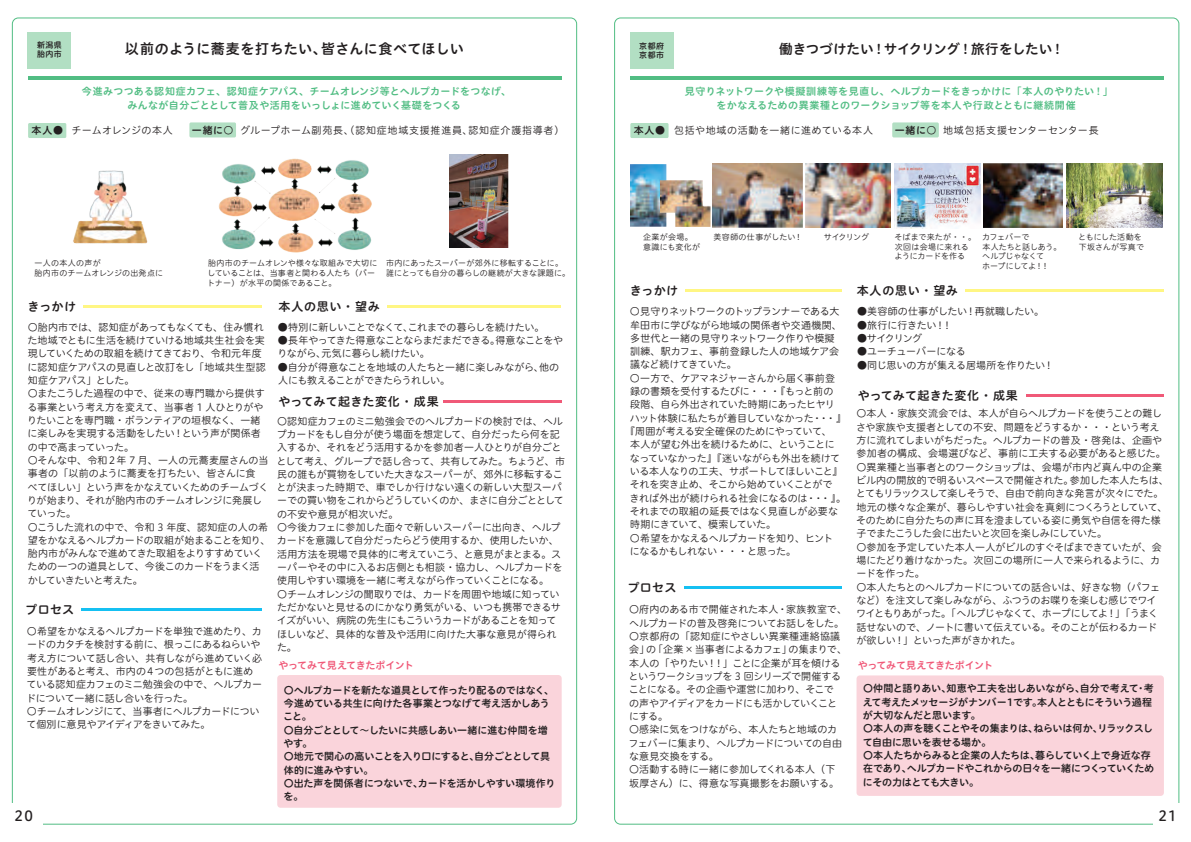
<style>
.page{position:relative;width:1191px;height:842px;background:#fff}
.page>*{position:absolute;margin:0;border:0;box-sizing:border-box;transform-origin:0 0}
.t1{font:14px "Hiragino UD Sans R Std W6";letter-spacing:.03em;color:#231f20}
.t2{font:14px "Hiragino UD Sans R Std W5";color:#231f20}
.t3{font:13.5px "Hiragino UD Sans R Std W6";letter-spacing:-.01em;color:#231f20}
.t4{font:12px "Hiragino UD Sans R Std W6";letter-spacing:.025em;color:#231f20}
.t5{font:10px/13.3px "Hiragino UD Sans R Std W3";letter-spacing:-.02em;color:#231f20}
.t6{font:10px/13.3px "Hiragino UD Sans R Std W6";letter-spacing:-.02em;color:#231f20}
.t7{font:10px/14.2px "Hiragino UD Sans R Std W6";letter-spacing:.025em;color:#51bd83;text-align:center}
.t8{font:10px "Hiragino UD Sans R Std W3";letter-spacing:-.045em;color:#231f20}
.t9{font:10px "Hiragino UD Sans R Std W3";letter-spacing:.01em;color:#231f20}
.t10{font:10px "Hiragino UD Sans R Std W3";letter-spacing:.075em;color:#231f20}
.t11{font:10px "Hiragino UD Sans R Std W6";letter-spacing:-.025em;color:#f05978}
.t12{font:10px "Hiragino UD Sans R Std W3";letter-spacing:.05em;color:#231f20}
.t13{font:10px "Hiragino UD Sans R Std W3";letter-spacing:-.04em;color:#231f20}
.t14{font:10px "Hiragino UD Sans R Std W3";letter-spacing:.055em;color:#231f20}
.t15{font:10px "Hiragino UD Sans R Std W3";letter-spacing:.02em;color:#231f20}
.t16{font:8px/9.6px "Hiragino UD Sans R Std W3";letter-spacing:.01em;color:#231f20}
.t17{font:8px/9.6px "Hiragino UD Sans R Std W3";letter-spacing:.035em;color:#231f20}
.t18{font:8px/9.6px "Hiragino UD Sans R Std W3";letter-spacing:-.02em;color:#231f20}
.t19{font:8px/9.6px "Hiragino UD Sans R Std W3";letter-spacing:.045em;color:#231f20}
.t20{font:8px/9.6px "Hiragino UD Sans R Std W6";letter-spacing:.05em;color:#231f20}
.s1{font-family:"Hiragino UD Sans R Std W6"}
</style>
<div class="page">
<hr style="left:28px;top:77px;width:533px;height:3px;background:#51bd83">
<div style="left:28px;top:123px;width:38px;height:15px;background:#b2dfc3"></div>
<div style="left:189px;top:122px;width:47px;height:15px;background:#b2dfc3;border-radius:2px"></div>
<div style="left:28px;top:32px;width:43px;height:36px;background:#b2dfc3"></div>
<hr style="left:83px;top:305px;width:179px;height:3px;background:#fff683">
<hr style="left:443px;top:400px;width:118px;height:3px;background:#f05978">
<hr style="left:387px;top:305px;width:174px;height:3px;background:#fff683">
<div style="left:277px;top:675px;width:284px;height:133px;background:#fad4db;border-radius:3px"></div>
<hr style="left:82px;top:608px;width:180px;height:3px;background:#15c0f2">
<hr style="left:630px;top:77px;width:533px;height:3px;background:#51bd83">
<div style="left:630px;top:123px;width:38px;height:15px;background:#b2dfc3"></div>
<div style="left:892px;top:122px;width:47px;height:15px;background:#b2dfc3;border-radius:2px"></div>
<div style="left:630px;top:32px;width:43px;height:36px;background:#b2dfc3"></div>
<hr style="left:685px;top:289px;width:157px;height:3px;background:#fff683">
<hr style="left:1027px;top:394px;width:136px;height:3px;background:#f05978">
<hr style="left:965px;top:289px;width:198px;height:3px;background:#fff683">
<div style="left:856px;top:675px;width:307px;height:121px;background:#fad4db;border-radius:3px"></div>
<hr style="left:684px;top:586px;width:157px;height:3px;background:#15c0f2">
<img style="left:73px;top:170px;width:75px;height:74px">
<img style="left:218px;top:158px;width:153px;height:95px">
<img style="left:449px;top:154px;width:59px;height:94px">
<img style="left:630px;top:164px;width:36px;height:63px">
<img style="left:660px;top:180px;width:50px;height:47px">
<img style="left:712px;top:164px;width:90px;height:64px">
<img style="left:805px;top:164px;width:85px;height:64px">
<img style="left:894px;top:164px;width:86px;height:64px">
<img style="left:983px;top:164px;width:79px;height:64px">
<img style="left:1066px;top:164px;width:96px;height:64px">
<p class="t20" style="left:37px;top:39px;width:26px">新潟県胎内市</p>
<h1 class="t1" style="left:125px;top:38px;width:340px">以前のように蕎麦を打ちたい、皆さんに食べてほしい</h1>
<p class="t7" style="left:82px;top:84px;width:430px">今進みつつある認知症カフェ、認知症ケアパス、チームオレンジ等とヘルプカードをつなげ、みんなが自分ごととして普及や活用をいっしょに進めていく基礎をつくる</p>
<p class="t15" style="left:32px;top:123px;width:143px"><span class="s1">本人●</span> チームオレンジの本人</p>
<p class="t10" style="left:192px;top:123px;width:374px"><span class="s1">一緒に</span>〇 グループホーム副苑長、（認知症地域支援推進員、認知症介護指導者）</p>
<p class="t17" style="left:34px;top:258px;width:130px">一人の本人の声が<br>胎内市のチームオレンジの出発点に</p>
<p class="t16" style="left:207px;top:258px;width:172px">胎内市のチームオレンや様々な取組みで大切にしていることは、当事者と関わる人たち（パートナー）が水平の関係であること。</p>
<p class="t16" style="left:386px;top:258px;width:186px">市内にあったスーパーが郊外に移転することに。誰にとっても自分の暮らしの継続が大きな課題に。</p>
<p class="t5" style="left:27px;top:320px;width:245px">〇胎内市では、認知症があってもなくても、住み慣れた地域でともに生活を続けていける地域共生社会を実現していくための取組を続けてきており、令和元年度に認知症ケアパスの見直しと改訂をし「地域共生型認知症ケアパス」とした。<br>〇またこうした過程の中で、従来の専門職から提供する事業という考え方を変えて、当事者 1 人ひとりがやりたいことを専門職・ボランティアの垣根なく、一緒に楽しみを実現する活動をしたい！という声が関係者の中で高まっていった。<br>〇そんな中、令和２年 7 月、一人の元蕎麦屋さんの当事者の「以前のように蕎麦を打ちたい、皆さんに食<br>べてほしい」という声をかなえていくためのチームづくりが始まり、それが胎内市のチームオレンジに発展していった。<br>〇こうした流れの中で、令和 3 年度、認知症の人の希望をかなえるヘルプカードの取組が始まることを知り、胎内市がみんなで進めてきた取組をよりすすめていくための一つの道具として、今後このカードをうまく活かしていきたいと考えた。</p>
<p class="t4" style="left:278px;top:297px;width:103px">本人の思い・望み</p>
<p class="t5" style="left:278px;top:320px;width:268px">●特別に新しいことでなくて、これまでの暮らしを続けたい。</p>
<p class="t5" style="left:277px;top:333px;width:287px">●長年やってきた得意なことならまだまだできる。得意なことをやりながら、元気に暮らし続けたい。</p>
<p class="t5" style="left:278px;top:360px;width:283px">●自分が得意なことを地域の人たちと一緒に楽しみながら、他の人にも教えることができたらうれしい。</p>
<p class="t4" style="left:28px;top:297px;width:50px">きっかけ</p>
<p class="t4" style="left:278px;top:393px;width:162px">やってみて起きた変化・成果</p>
<p class="t5" style="left:276px;top:414px;width:290px">〇認知症カフェのミニ勉強会でのヘルプカードの検討では、ヘルプカードをもし自分が使う場面を想定して、自分だったら何を記入するか、それをどう活用するかを参加者一人ひとりが自分ごととして考え、グループで話し合って、共有してみた。ちょうど、市民の誰もが買物をしていた大きなスーパーが、郊外に移転することが決まった時期で、車でしか行けない遠くの新しい大型スーパーでの買い物をこれからどうしていくのか、まさに自分ごととしての不安や意見が相次いだ。<br>〇今後カフェに参加した面々で新しいスーパーに出向き、ヘルプカードを意識して自分だったらどう使用するか、使用したいか、活用方法を現場で具体的に考えていこう、と意見がまとまる。スーパーやその中に入るお店側とも相談・協力し、ヘルプカードを使用しやすい環境を一緒に考えながら作っていくことになる。<br>〇チームオレンジの聞取りでは、カードを周囲や地域に知っていただかないと見せるのにかなり勇気がいる、いつも携帯できるサイズがいい、病院の先生にもこういうカードがあることを知ってほしいなど、具体的な普及や活用に向けた大事な意見が得られた。</p>
<p class="t4" style="left:25px;top:600px;width:50px">プロセス</p>
<p class="t5" style="left:26px;top:624px;width:238px">〇希望をかなえるヘルプカードを単独で進めたり、カードのカタチを検討する前に、根っこにあるねらいや考え方について話し合い、共有しながら進めていく必要性があると考え、市内の４つの包括がともに進めている認知症カフェのミニ勉強会の中で、ヘルプカードについて一緒に話し合いを行った。<br>〇チームオレンジにて、当事者にヘルプカードについて個別に意見やアイディアをきいてみた。</p>
<p class="t11" style="left:278px;top:658px;width:137px">やってみて見えてきたポイント</p>
<p class="t6" style="left:283px;top:683px;width:274px">〇ヘルプカードを新たな道具として作ったり配るのではなく、今進めている共生に向けた各事業とつなげて考え活かしあうこと。<br>〇自分ごととして～したいに共感しあい一緒に進む仲間を増やす。<br>〇地元で関心の高いことを入り口にすると、自分ごととして具体的に進みやすい。<br>〇出た声を関係者につないで、カードを活かしやすい環境作りを。</p>
<p class="t20" style="left:639px;top:40px;width:26px">京都府京都市</p>
<h2 class="t3" style="left:779px;top:39px;width:286px">働きつづけたい！サイクリング！旅行をしたい！</h2>
<p class="t7" style="left:685px;top:84px;width:429px">見守りネットワークや模擬訓練等を見直し、ヘルプカードをきっかけに「本人のやりたい！」をかなえるための異業種とのワークショップ等を本人や行政とともに継続開催</p>
<p class="t12" style="left:634px;top:123px;width:241px"><span class="s1">本人●</span> 包括や地域の活動を一緒に進めている本人</p>
<p class="t14" style="left:894px;top:123px;width:205px"><span class="s1">一緒に</span>〇 地域包括支援センターセンター長</p>
<p class="t19" style="left:643px;top:232px;width:59px">企業が会場。意識にも変化が</p>
<p class="t17" style="left:713px;top:232px;width:90px">美容師の仕事がしたい！</p>
<p class="t16" style="left:824px;top:232px;width:47px">サイクリング</p>
<p class="t16" style="left:894px;top:232px;width:83px">そばまで来たが・・。次回は会場に来れるようにカードを作る</p>
<p class="t18" style="left:982px;top:232px;width:81px">カフェバーで<br>本人たちと話しあう。ヘルプじゃなくて<br>ホープにしてよ！！</p>
<p class="t16" style="left:1078px;top:232px;width:67px">ともにした活動を下坂さんが写真で</p>
<p class="t8" style="left:630px;top:304px;width:211px">〇見守りネットワークのトップランナーである大</p>
<p class="t9" style="left:630px;top:317px;width:213px">牟田市に学びながら地域の関係者や交通機関、</p>
<p class="t5" style="left:630px;top:331px;width:206px">多世代と一緒の見守りネットワーク作りや模擬</p>
<p class="t5" style="left:630px;top:344px;width:210px">訓練、駅カフェ、事前登録した人の地域ケア会</p>
<p class="t8" style="left:630px;top:357px;width:108px">議など続けてきていた。</p>
<p class="t5" style="left:630px;top:371px;width:207px">〇一方で、ケアマネジャーさんから届く事前登</p>
<p class="t5" style="left:630px;top:384px;width:205px">録の書類を受付するたびに・・・『もっと前の</p>
<p class="t13" style="left:630px;top:397px;width:206px">段階、自ら外出されていた時期にあったヒヤリ</p>
<p class="t5" style="left:630px;top:411px;width:218px">ハット体験に私たちが着目していなかった・・・』</p>
<p class="t5" style="left:625px;top:424px;width:208px">『周囲が考える安全確保のためにやっていて、</p>
<p class="t5" style="left:630px;top:437px;width:206px">本人が望む外出を続けるために、ということに</p>
<p class="t5" style="left:630px;top:451px;width:212px">なっていなかった』『迷いながらも外出を続けて</p>
<p class="t8" style="left:630px;top:464px;width:214px">いる本人なりの工夫、サポートしてほしいこと』</p>
<p class="t5" style="left:630px;top:477px;width:204px">それを突き止め、そこから始めていくことがで</p>
<p class="t5" style="left:629px;top:491px;width:218px">きれば外出が続けられる社会になるのは・・・』。</p>
<p class="t5" style="left:630px;top:504px;width:210px">それまでの取組の延長ではなく見直しが必要な</p>
<p class="t5" style="left:630px;top:517px;width:148px">時期にきていて、模索していた。</p>
<p class="t5" style="left:630px;top:531px;width:205px">〇希望をかなえるヘルプカードを知り、ヒント</p>
<p class="t5" style="left:630px;top:544px;width:168px">になるかもしれない・・・と思った。</p>
<p class="t4" style="left:856px;top:282px;width:103px">本人の思い・望み</p>
<p class="t9" style="left:857px;top:304px;width:189px">●美容師の仕事がしたい！再就職したい。</p>
<p class="t5" style="left:857px;top:318px;width:97px">●旅行に行きたい！！</p>
<p class="t5" style="left:857px;top:331px;width:67px">●サイクリング</p>
<p class="t5" style="left:857px;top:344px;width:110px">●ユーチューバーになる</p>
<p class="t5" style="left:857px;top:358px;width:198px">●同じ思いの方が集える居場所を作りたい！</p>
<p class="t4" style="left:630px;top:282px;width:50px">きっかけ</p>
<p class="t4" style="left:858px;top:386px;width:162px">やってみて起きた変化・成果</p>
<p class="t5" style="left:856px;top:406px;width:314px">〇本人・家族交流会では、本人が自らヘルプカードを使うことの難しさや家族や支援者としての不安、問題をどうするか・・・という考え方に流れてしまいがちだった。ヘルプカードの普及・啓発は、企画や参加者の構成、会場選びなど、事前に工夫する必要があると感じた。〇異業種と当事者とのワークショップは、会場が市内ど真ん中の企業ビル内の開放的で明るいスペースで開催された。参加した本人たちは、とてもリラックスして楽しそうで、自由で前向きな発言が次々にでた。地元の様々な企業が、暮らしやすい社会を真剣につくろうとしていて、そのために自分たちの声に耳を澄ましている姿に勇気や自信を得た様子でまたこうした会に出たいと次回を楽しみにしていた。<br>〇参加を予定していた本人一人がビルのすぐそばまできていたが、会場にたどり着けなかった。次回この場所に一人で来られるように、カードを作った。<br>〇本人たちとのヘルプカードについての話合いは、好きな物（パフェなど）を注文して楽しみながら、ふつうのお喋りを楽しむ感じでワイ<br>ワイともりあがった。「ヘルプじゃなくて、ホープにしてよ！」「うまく話せないので、ノートに書いて伝えている。そのことが伝わるカードが欲しい！」といった声がきかれた。</p>
<p class="t4" style="left:627px;top:579px;width:50px">プロセス</p>
<p class="t5" style="left:628px;top:602px;width:220px">〇府内のある市で開催された本人・家族教室で、ヘルプカードの普及啓発についてお話しをした。〇京都府の「認知症にやさしい異業種連絡協議会」の「企業 × 当事者によるカフェ」の集まりで、本人の「やりたい！！」ことに企業が耳を傾けるというワークショップを 3 回シリーズで開催することになる。その企画や運営に加わり、そこで<br>の声やアイディアをカードにも活かしていくことにする。<br>〇感染に気をつけながら、本人たちと地域のカフェバーに集まり、ヘルプカードについての自由な意見交換をする。<br>〇活動する時に一緒に参加してくれる本人（下坂厚さん）に、得意な写真撮影をお願いする。</p>
<p class="t11" style="left:857px;top:658px;width:137px">やってみて見えてきたポイント</p>
<p class="t6" style="left:862px;top:681px;width:293px">〇仲間と語りあい、知恵や工夫を出しあいながら、自分で考えて・考えて考えたメッセージがナンバー1です。本人とともにそういう過程が大切なんだと思います。<br>〇本人の声を聴くことやその集まりは、ねらいは何か、リラックスして自由に思いを表せる場か。<br>〇本人たちからみると企業の人たちは、暮らしていく上で身近な存在であり、ヘルプカードやこれからの日々を一緒につくっていくためにその力はとても大きい。</p>
<h1 class="t2" style="left:15px;top:805px;width:20px">20</h1>
<h1 class="t2" style="left:1158px;top:805px;width:20px">21</h1>
</div>
